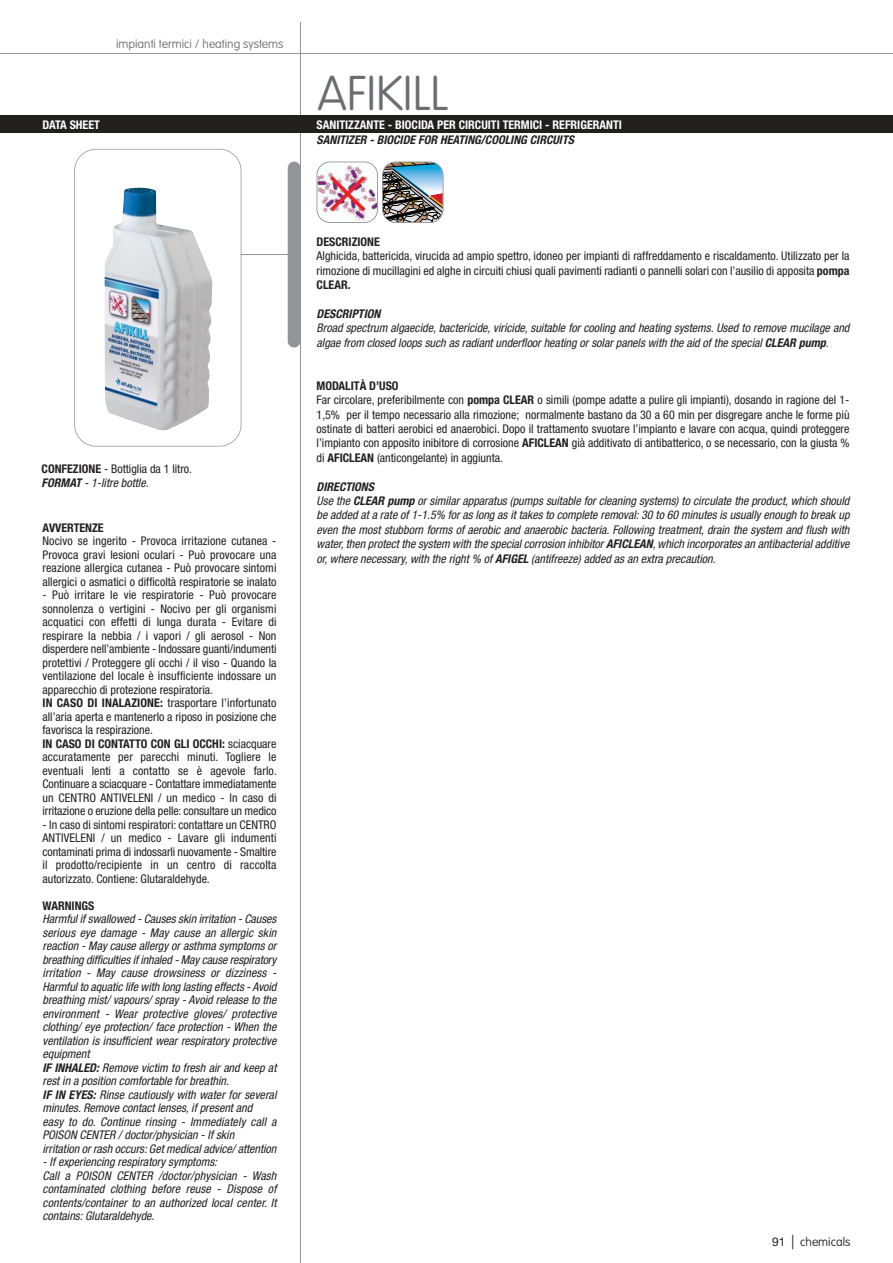
<style>
.page{position:relative;width:893px;height:1263px;background:#fff}
.page>*{position:absolute;margin:0;border:0;box-sizing:border-box;transform-origin:0 0}
.t1{font:100 48px "VAG Rounded";color:#6c6d70}
.t2{font:condensed 12px/13.5px "Helvetica Neue";color:#221f1f;text-align:justify}
.t3{font:italic condensed 12px/13.5px "Helvetica Neue";color:#221f1f}
.t4{font:700 condensed 12px "Helvetica Neue";color:#fff}
.t5{font:italic 700 condensed 12px "Helvetica Neue";color:#fff}
.t6{font:italic 700 condensed 12px "Helvetica Neue";color:#221f1f}
.t7{font:100 12px "VAG Rounded";color:#6c6d70}
.t8{font:700 condensed 12px "Helvetica Neue";color:#221f1f}
.t9{font:100 12px "VAG Rounded";color:#221f1f}
.s1{font-style:normal}
.s2{font-weight:700}
.s3{font-weight:700;font-style:italic}
.s4{font-style:italic}
.s5{font-family:"Helvetica Neue";font-weight:400}
.s6{font-family:"Avant Garde";font-weight:400;font-size:14.4px}
</style>
<div class="page">
<hr style="left:300px;top:22px;width:1px;height:1241px;background:#929498">
<hr style="left:0;top:53px;width:893px;height:1px;background:#929498">
<div style="left:0;top:116px;width:893px;height:17px;background:#221f1f"></div>
<img style="left:317px;top:162px;width:60px;height:60px;border-radius:13px">
<div style="left:317px;top:162px;width:61px;height:61px;border:2px solid #7f8185;border-radius:14px"></div>
<svg style="left:383px;top:162px;width:60px;height:61px;background:#71828a"></svg>
<div style="left:382px;top:162px;width:61px;height:61px;border:2px solid #7f8185;border-radius:14px"></div>
<hr style="left:197px;top:254px;width:97px;height:1px;background:#929498">
<div style="left:288px;top:162px;width:12px;height:185px;background:#929498;border-radius:6px"></div>
<div style="left:75px;top:150px;width:166px;height:296px;background:#fff;border-radius:21px"></div>
<img style="left:104px;top:188px;width:108px;height:243px">
<div style="left:74px;top:149px;width:167px;height:298px;border:2px solid #929498;border-radius:22px"></div>
<p class="t7" style="left:116px;top:38px;width:169px">impianti termici / heating systems</p>
<h1 class="t1" style="left:317px;top:70px;width:132px">AFIKILL</h1>
<p class="t5" style="left:317px;top:121px;width:343px"><span class="s1">P R O D U Z I O E 4 5 - 9 0 l i t r i / o r a -</span> PERMEATE PRODUCTION 45-90 litres/hour</p>
<p class="t4" style="left:43px;top:121px;width:59px">DATA SHEET</p>
<p class="t4" style="left:317px;top:120px;width:307px">SANITIZZANTE - BIOCIDA PER CIRCUITI TERMICI - REFRIGERANTI</p>
<p class="t6" style="left:317px;top:135px;width:261px">SANITIZER - BIOCIDE FOR HEATING/COOLING CIRCUITS</p>
<p class="t2" style="left:42px;top:462px;width:152px;line-height:14.4px"><span class="s2">CONFEZIONE</span> - Bottiglia da 1 litro.<br><span class="s3">FORMAT</span> <span class="s4">-1-litre bottle.</span></p>
<p class="t8" style="left:43px;top:523px;width:63px">AVVERTENZE</p>
<p class="t2" style="left:43px;top:535px;width:235px">Nocivo se ingerito - Provoca irritazione cutanea - Provoca gravi lesioni oculari - Può provocare una reazione allergica cutanea - Può provocare sintomi allergici o asmatici o difficoltà respiratorie se inalato</p>
<p class="t2" style="left:43px;top:589px;width:236px;text-align:left">- Può irritare le vie respiratorie - Può provocare sonnolenza o vertigini - Nocivo per gli organismi acquatici con effetti di lunga durata - Evitare di respirare la nebbia / i vapori / gli aerosol - Non disperdere nell’ambiente - Indossare guanti/indumenti protettivi / Proteggere gli occhi / il viso - Quando la ventilazione del locale è insufficiente indossare un apparecchio di protezione respiratoria.<br><span class="s2">IN CASO DI INALAZIONE:</span> trasportare l’infortunato all’aria aperta e mantenerlo a riposo in posizione che favorisca la respirazione.<br><span class="s2">IN CASO DI CONTATTO CON GLI OCCHI:</span> sciacquare accuratamente per parecchi minuti. Togliere le eventuali lenti a contatto se è agevole farlo.<br>Continuare a sciacquare - Contattare immediatamente un CENTRO ANTIVELENI / un medico - In caso di irritazione o eruzione della pelle: consultare un medico</p>
<p class="t2" style="left:43px;top:819px;width:235px">- In caso di sintomi respiratori: contattare un CENTRO ANTIVELENI / un medico - Lavare gli indumenti contaminati prima di indossarli nuovamente - Smaltire il prodotto/recipiente in un centro di raccolta autorizzato. Contiene: Glutaraldehyde.</p>
<p class="t8" style="left:43px;top:901px;width:54px">WARNINGS</p>
<p class="t3" style="left:43px;top:913px;width:238px">Harmfulif swallowed -Causes skin irritation -Causes serious eye damage - May cause an allergic skin reaction -May cause allergy orasthma symptoms or breathing difficulties if inhaled -May cause respiratory irritation - May cause drowsiness or dizziness - Harmfulto aquatic life with long lasting effects -Avoid breathing mist/ vapours/ spray -Avoid release to the environment - Wear protective gloves/ protective clothing/ eye protection/ face protection - When the ventilation is insufficient wear respiratory protective equipment<br><span class="s2">IF INHALED:</span> Remove victim to fresh air and keep at rest in a position comfortable forbreathin.<br><span class="s2">IF IN EYES:</span> Rinse cautiously with water for several minutes.Remove contact lenses,if present and easy to do. Continue rinsing - Immediately call a POISON CENTER / doctor/physician -If skin<br>irritation orrash occurs:Get medicaladvice/ attention -If experiencing respiratory symptoms:<br>Call a POISON CENTER /doctor/physician - Wash contaminated clothing before reuse - Dispose of contents/container to an authorized local center. It contains:Glutaraldehyde.</p>
<p class="t8" style="left:317px;top:237px;width:65px">DESCRIZIONE</p>
<p class="t2" style="left:317px;top:250px;width:534px;line-height:14.4px">Alghicida, battericida, virucida ad ampio spettro, idoneo per impianti di raffreddamento e riscaldamento. Utilizzato per la rimozione di mucillagini ed alghe in circuiti chiusi quali pavimenti radianti o pannelli solari con l’ausilio di apposita <span class="s2">pompa CLEAR.</span></p>
<p class="t6" style="left:317px;top:309px;width:68px">DESCRIPTION</p>
<p class="t3" style="left:317px;top:322px;width:537px;line-height:14.4px">Broad spectrum algaecide,bactericide,viricide,suitable for cooling and heating systems.Used to remove mucilage and algae from closed loops such as radiant underfloorheating orsolarpanels with the aid of the special<span class="s2">CLEAR pump</span>.</p>
<p class="t2" style="left:317px;top:379px;width:534px;line-height:14.4px;text-align:left"><span class="s2">MODALITÀ D’USO<br></span>Far circolare, preferibilmente con <span class="s2">pompa CLEAR</span> o simili (pompe adatte a pulire gli impianti), dosando in ragione del 1- 1,5% per il tempo necessario alla rimozione; normalmente bastano da 30 a 60 min per disgregare anche le forme più ostinate di batteri aerobici ed anaerobici. Dopo il trattamento svuotare l’impianto e lavare con acqua, quindi proteggere l’impianto con apposito inibitore di corrosione <span class="s2">AFICLEAN</span> già additivato di antibatterico, o se necessario, con la giusta % di <span class="s2">AFICLEAN</span> (anticongelante) in aggiunta.</p>
<p class="t3" style="left:317px;top:480px;width:537px;line-height:14.4px"><span class="s2">DIRECTIONS<br></span>Use the <span class="s2">CLEAR pump</span> or similar apparatus (pumps suitable for cleaning systems) to circulate the product,which should be added at a rate of 1-1.5% foras long as it takes to complete removal:30 to 60 minutes is usually enough to break up even the most stubborn forms of aerobic and anaerobic bacteria. Following treatment, drain the system and flush with water,then protect the system with the specialcorrosion inhibitor<span class="s2">AFICLEAN</span>,which incorporates an antibacterialadditive or,where necessary,with the right % of <span class="s2">AFIGEL</span> (antifreeze) added as an extra precaution.</p>
<p class="t9" style="left:772px;top:1236px;width:80px"><span class="s5">91</span> <span class="s6">|</span> chemicals</p>
</div>
